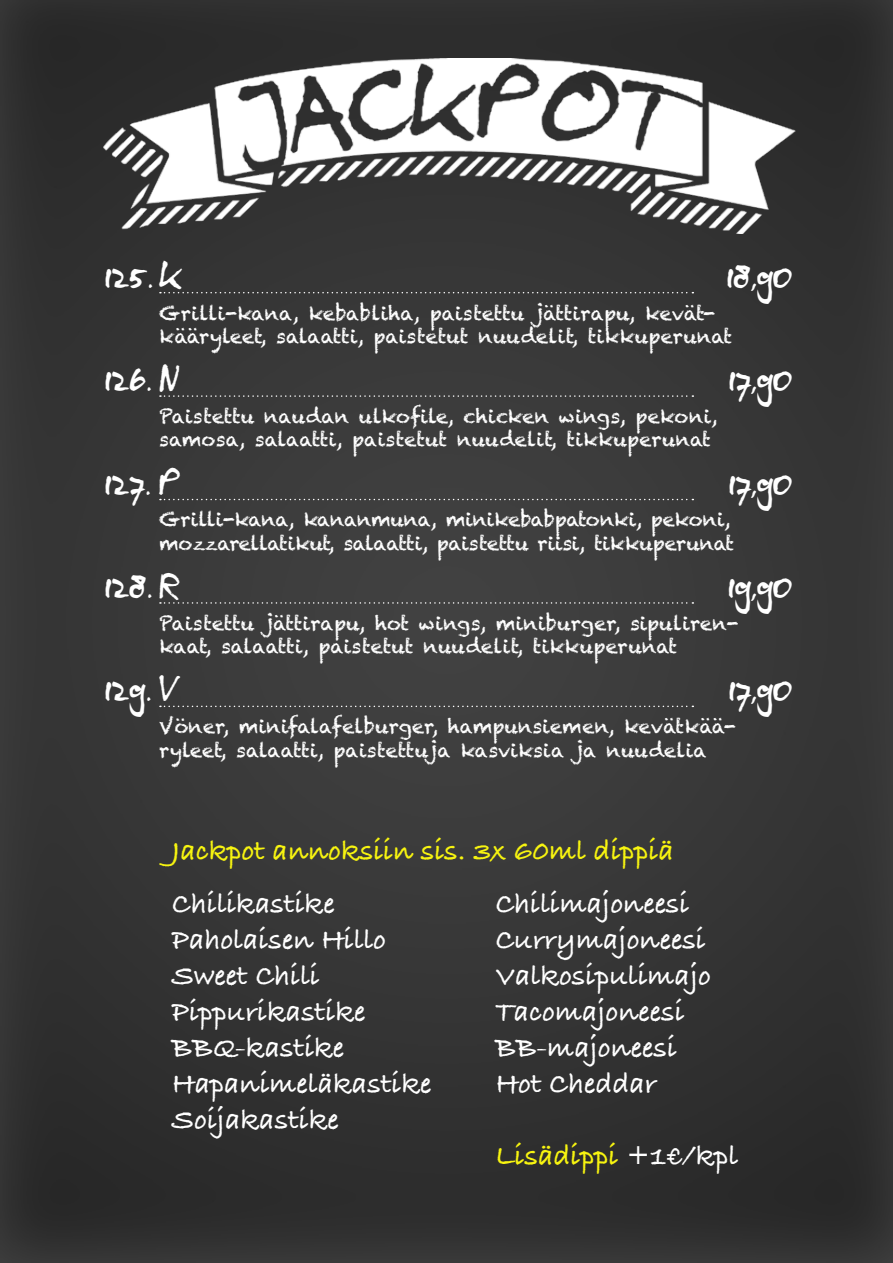
<style>
.page{position:relative;width:893px;height:1263px;background:#fff}
.page>*{position:absolute;margin:0;border:0;box-sizing:border-box;transform-origin:0 0}
.t1{font:33px "blzee";color:#fff}
.t2{font:700 30px "Bradley Hand ITCTT";color:#fff}
.t3{font:700 30px "Bradley Hand ITCTT";color:#f7f410}
.t4{font:19.5px/23.4px "Chalkduster";color:#fff}
.t5{font:19.5px/23.4px "Chalkduster";letter-spacing:-.02em;color:#fff}
.s1{color:#fff}
</style>
<div class="page">
<img style="left:0;top:0;width:893px;height:1263px">
<img style="left:104px;top:58px;width:691px;height:176px">
<svg style="left:160px;top:292px;width:533px;height:1px"></svg>
<svg style="left:160px;top:395px;width:533px;height:2px"></svg>
<svg style="left:160px;top:499px;width:533px;height:1px"></svg>
<svg style="left:160px;top:602px;width:533px;height:2px"></svg>
<svg style="left:160px;top:706px;width:533px;height:1px"></svg>
<h1 class="t1" style="left:104px;top:257px;width:79px">125.K</h1>
<h1 class="t1" style="left:726px;top:257px;width:66px">18,90</h1>
<p class="t4" style="left:159px;top:301px;width:575px">Grilli-kana, kebabliha, paistettu jättirapu, kevät&shy;kääryleet, salaatti, paistetut nuudelit, tikkuperunat</p>
<h1 class="t1" style="left:104px;top:361px;width:76px">126. N</h1>
<h1 class="t1" style="left:728px;top:361px;width:64px">17,90</h1>
<p class="t4" style="left:159px;top:405px;width:560px">Paistettu naudan ulkofile, chicken wings, pekoni, samosa, salaatti, paistetut nuudelit, tikkuperunat</p>
<h1 class="t1" style="left:104px;top:464px;width:78px">127. P</h1>
<h1 class="t1" style="left:728px;top:464px;width:64px">17,90</h1>
<p class="t5" style="left:159px;top:508px;width:577px">Grilli-kana, kananmuna, minikebabpatonki, pekoni, mozzarellatikut, salaatti, paistettu riisi, tikkuperunat</p>
<h1 class="t1" style="left:104px;top:568px;width:76px">128.R</h1>
<h1 class="t1" style="left:727px;top:568px;width:65px">19,90</h1>
<p class="t4" style="left:159px;top:611px;width:581px">Paistettu jättirapu, hot wings, miniburger, sipuliren&shy;kaat, salaatti, paistetut nuudelit, tikkuperunat</p>
<h1 class="t1" style="left:104px;top:671px;width:77px">129. V</h1>
<h1 class="t1" style="left:728px;top:671px;width:64px">17,90</h1>
<p class="t4" style="left:159px;top:715px;width:578px">Vöner, minifalafelburger, hampunsiemen, kevätkää&shy;ryleet, salaatti, paistettuja kasviksia ja nuudelia</p>
<h2 class="t3" style="left:172px;top:827px;width:503px">Jackpot annoksiin sis. 3x 60ml dippiä</h2>
<h2 class="t2" style="left:172px;top:880px;width:164px">Chilikastike</h2>
<h2 class="t2" style="left:495px;top:880px;width:195px">Chilimajoneesi</h2>
<h2 class="t2" style="left:172px;top:916px;width:216px">Paholaisen Hillo</h2>
<h2 class="t2" style="left:495px;top:916px;width:212px">Currymajoneesi</h2>
<h2 class="t2" style="left:172px;top:952px;width:149px">Sweet Chili</h2>
<h2 class="t2" style="left:495px;top:952px;width:217px">Valkosipulimajo</h2>
<h2 class="t2" style="left:172px;top:988px;width:195px">Pippurikastike</h2>
<h2 class="t2" style="left:495px;top:988px;width:191px">Tacomajoneesi</h2>
<h2 class="t2" style="left:172px;top:1024px;width:174px">BBQ-kastike</h2>
<h2 class="t2" style="left:495px;top:1024px;width:183px">BB-majoneesi</h2>
<h2 class="t2" style="left:172px;top:1060px;width:261px">Hapanimeläkastike</h2>
<h2 class="t2" style="left:495px;top:1060px;width:163px">Hot Cheddar</h2>
<h2 class="t2" style="left:172px;top:1096px;width:168px">Soijakastike</h2>
<h2 class="t3" style="left:495px;top:1132px;width:244px">Lisädippi <span class="s1">+1€/kpl</span></h2>
</div>
